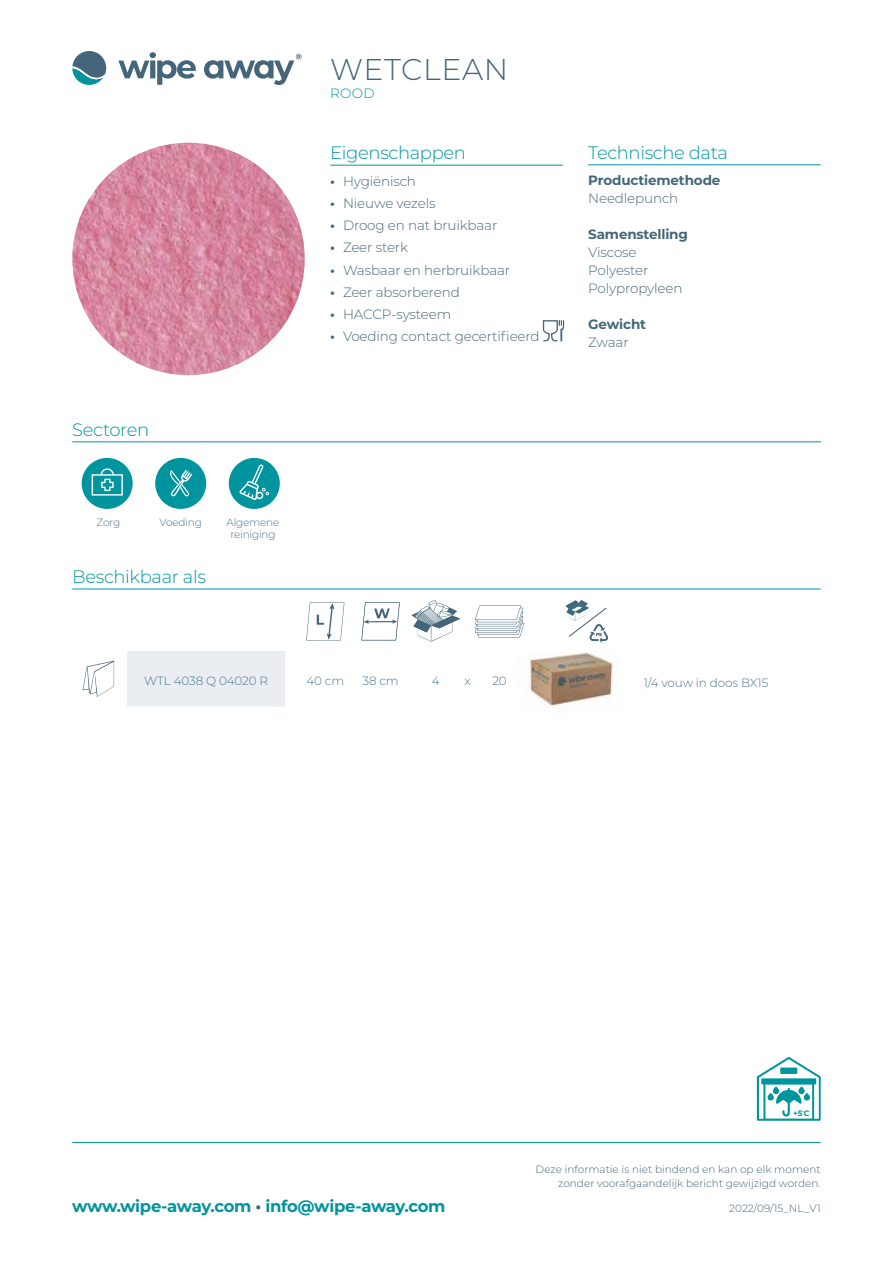
<style>
.page{position:relative;width:893px;height:1263px;background:#fff}
.page>*{position:absolute;margin:0;border:0;box-sizing:border-box;transform-origin:0 0}
.t1{font:300 30px "Montserrat";letter-spacing:.02em;color:#45667a}
.t2{font:300 18px "Montserrat";letter-spacing:-.02em;color:#00959e}
.t3{font:700 16.5px "Montserrat";letter-spacing:-.025em;color:#00959e}
.t4{font:300 13.5px/18px "Montserrat";letter-spacing:-.01em;color:#45667a}
.t5{font:700 13.5px "Montserrat";letter-spacing:-.01em;color:#45667a}
.t6{font:300 13.5px "Montserrat";color:#00959e}
.t7{font:300 12px "Montserrat";letter-spacing:-.01em;color:#497593}
.t8{font:300 10.5px/13.5px "Montserrat";color:#45667a;text-align:right}
.t9{font:300 10.5px/12px "Montserrat";letter-spacing:-.02em;color:#497593;text-align:center}
.t10{font:700 7.8px "Montserrat";color:#00959e}
.s1{font-weight:700}
.s2{color:#45667a}
</style>
<div class="page">
<svg style="left:757px;top:1057px;width:64px;height:64px"></svg>
<hr style="left:72px;top:1142px;width:749px;height:1px;background:#00959e">
<svg style="left:118px;top:52px;width:78px;height:33px"></svg>
<svg style="left:204px;top:54px;width:97px;height:31px"></svg>
<svg style="left:72px;top:51px;width:34px;height:34px"></svg>
<div style="left:128px;top:651px;width:157px;height:55px;background:#eaedf1"></div>
<svg style="left:306px;top:602px;width:38px;height:38px"></svg>
<svg style="left:361px;top:602px;width:39px;height:38px"></svg>
<svg style="left:411px;top:600px;width:49px;height:42px"></svg>
<svg style="left:475px;top:605px;width:49px;height:32px"></svg>
<svg style="left:566px;top:600px;width:42px;height:42px"></svg>
<svg style="left:83px;top:661px;width:31px;height:36px"></svg>
<img style="left:72px;top:143px;width:233px;height:232px;border-radius:116px">
<img style="left:525px;top:652px;width:90px;height:58px">
<div style="left:82px;top:458px;width:51px;height:51px;background:#00959e;border-radius:50%"></div>
<svg style="left:92px;top:468px;width:31px;height:28px"></svg>
<div style="left:155px;top:458px;width:51px;height:51px;background:#00959e;border-radius:50%"></div>
<svg style="left:170px;top:470px;width:22px;height:26px"></svg>
<div style="left:229px;top:458px;width:51px;height:51px;background:#00959e;border-radius:50%"></div>
<svg style="left:239px;top:464px;width:30px;height:36px"></svg>
<hr style="left:72px;top:441px;width:749px;height:1px;background:#00959e">
<hr style="left:72px;top:589px;width:749px;height:1px;background:#00959e">
<hr style="left:330px;top:165px;width:233px;height:1px;background:#00959e">
<hr style="left:588px;top:164px;width:233px;height:1px;background:#00959e">
<svg style="left:543px;top:320px;width:21px;height:21px"></svg>
<h1 class="t1" style="left:330px;top:49px;width:180px">WETCLEAN</h1>
<p class="t6" style="left:330px;top:84px;width:46px">ROOD</p>
<h2 class="t2" style="left:330px;top:140px;width:137px">Eigenschappen</h2>
<h2 class="t2" style="left:588px;top:140px;width:141px">Technische data</h2>
<h2 class="t2" style="left:72px;top:417px;width:78px">Sectoren</h2>
<p class="t9" style="left:97px;top:515px;width:25px">Zorg</p>
<p class="t9" style="left:160px;top:515px;width:44px">Voeding</p>
<p class="t9" style="left:227px;top:515px;width:54px">Algemene reiniging</p>
<h2 class="t2" style="left:72px;top:564px;width:135px">Beschikbaar als</h2>
<p class="t4" style="left:330px;top:171px;width:87px"><span class="s1">•</span> Hygiënisch</p>
<p class="t4" style="left:330px;top:194px;width:107px"><span class="s1">•</span> Nieuwe vezels</p>
<p class="t4" style="left:330px;top:216px;width:169px"><span class="s1">•</span> Droog en nat bruikbaar</p>
<p class="t4" style="left:330px;top:238px;width:79px"><span class="s1">•</span> Zeer sterk</p>
<p class="t4" style="left:330px;top:260px;width:181px"><span class="s1">•</span> Wasbaar en herbruikbaar</p>
<p class="t4" style="left:330px;top:283px;width:131px"><span class="s1">•</span> Zeer absorberend</p>
<p class="t4" style="left:330px;top:305px;width:122px"><span class="s1">•</span> HACCP-systeem</p>
<p class="t4" style="left:330px;top:327px;width:211px"><span class="s1">•</span> Voeding contact gecertifieerd</p>
<p class="t7" style="left:144px;top:672px;width:126px">WTL 4038 Q 04020 R</p>
<p class="t7" style="left:306px;top:672px;width:39px">40 cm</p>
<p class="t7" style="left:362px;top:672px;width:38px">38 cm</p>
<p class="t7" style="left:432px;top:672px;width:9px">4</p>
<p class="t7" style="left:465px;top:672px;width:8px">x</p>
<p class="t7" style="left:492px;top:672px;width:16px">20</p>
<p class="t5" style="left:588px;top:171px;width:134px">Productiemethode</p>
<p class="t4" style="left:588px;top:189px;width:92px">Needlepunch</p>
<p class="t5" style="left:588px;top:225px;width:101px">Samenstelling</p>
<p class="t4" style="left:588px;top:243px;width:96px">Viscose<br>Polyester<br>Polypropyleen</p>
<p class="t5" style="left:588px;top:315px;width:59px">Gewicht</p>
<p class="t4" style="left:588px;top:333px;width:42px">Zwaar</p>
<p class="t7" style="left:644px;top:674px;width:126px">1/4 vouw in doos BX15</p>
<p class="t10" style="left:793px;top:1108px;width:18px">+5<sup>°</sup>C</p>
<p class="t3" style="left:72px;top:1194px;width:375px">www.wipe-away.com <span class="s2">•</span> info@wipe-away.com</p>
<p class="t8" style="left:536px;top:1162px;width:287px">Deze informatie is niet bindend en kan op elk moment zonder voorafgaandelijk bericht gewijzigd worden.</p>
<p class="t8" style="left:729px;top:1201px;width:93px">2022/09/15_NL_V1</p>
</div>
